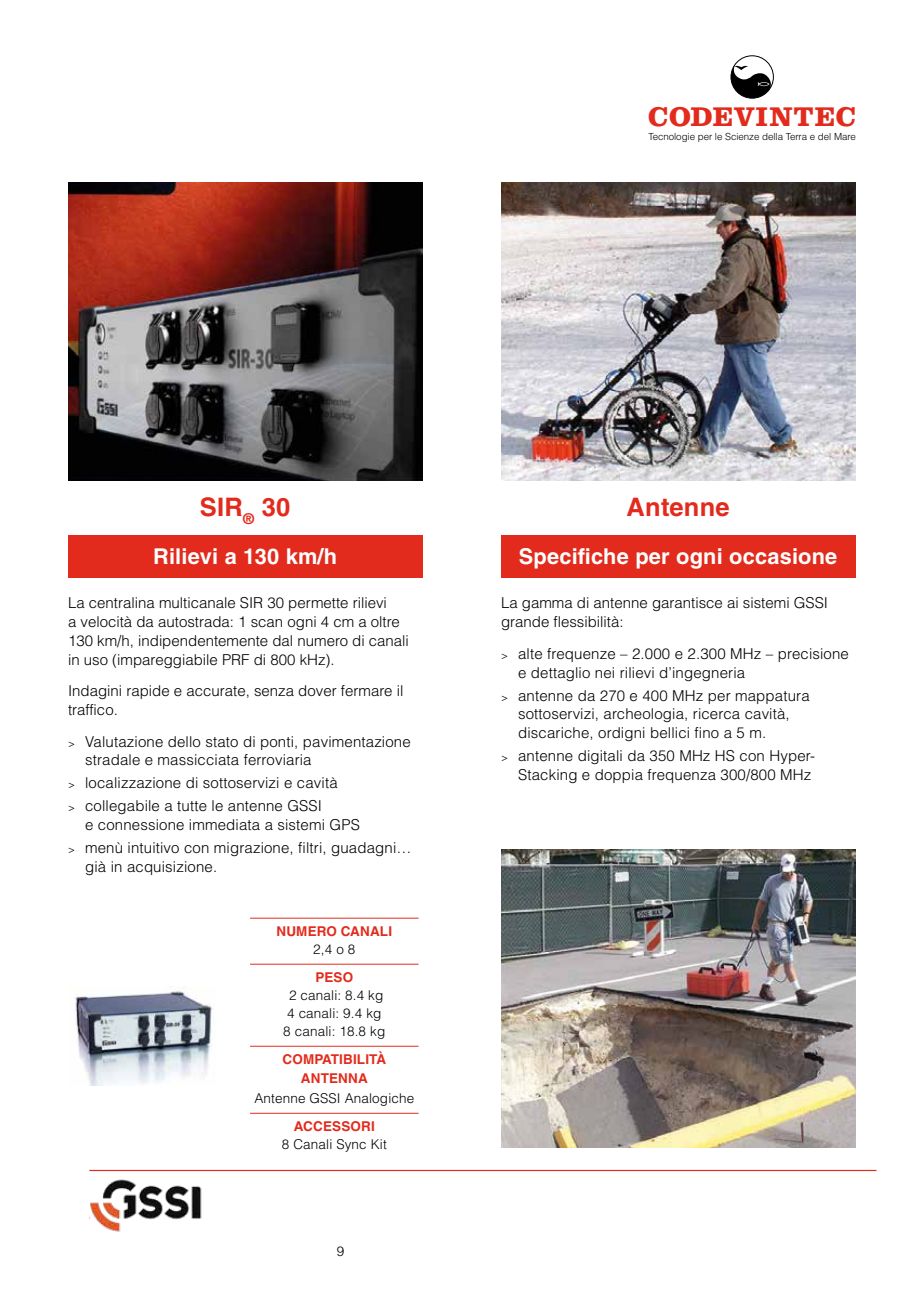
<style>
.page{position:relative;width:919px;height:1289px;background:#fff}
.page>*{position:absolute;margin:0;border:0;box-sizing:border-box;transform-origin:0 0}
.t1{font:700 28.05px "Clarendon LT Std";letter-spacing:.03em;color:#e22b1c}
.t2{font:700 25.5px "Helvetica LT Std";letter-spacing:.01em;color:#e22b1c}
.t3{font:700 21.75px "Helvetica LT Std";letter-spacing:.01em;color:#fff}
.t4{font:300 15px/18.8px "Helvetica LT Std";letter-spacing:.01em;color:#000}
.t5{font:300 13.5px/18px "Helvetica LT Std";letter-spacing:.01em;color:#000;text-align:center}
.t6{font:700 13.5px/19.5px "Helvetica LT Std";letter-spacing:.01em;color:#e22b1c;text-align:center}
.t7{font:300 9.75px "Helvetica LT Std";letter-spacing:-.005em;color:#000}
.s1{font-size:10.5px}
</style>
<div class="page">
<hr style="left:89px;top:1169px;width:787px;height:1px;background:#e22b1c">
<svg style="left:732px;top:56px;width:41px;height:42px"></svg>
<div style="left:730px;top:55px;width:43px;height:44px;border:1px solid #000;border-radius:50%"></div>
<img style="left:68px;top:986px;width:146px;height:99px">
<hr style="left:250px;top:917px;width:168px;height:1px;background:#e22b1c">
<hr style="left:250px;top:963px;width:168px;height:1px;background:#e22b1c">
<hr style="left:250px;top:1045px;width:168px;height:1px;background:#e22b1c">
<hr style="left:250px;top:1112px;width:168px;height:1px;background:#e22b1c">
<img style="left:89px;top:1179px;width:113px;height:53px">
<div style="left:68px;top:534px;width:354px;height:43px;background:#e22b1c"></div>
<img style="left:68px;top:183px;width:354px;height:297px">
<div style="left:501px;top:534px;width:354px;height:43px;background:#e22b1c"></div>
<img style="left:501px;top:183px;width:354px;height:297px">
<img style="left:501px;top:849px;width:354px;height:298px">
<h1 class="t1" style="left:648px;top:100px;width:209px">CODEVINTEC</h1>
<p class="t7" style="left:648px;top:130px;width:209px">Tecnologie per le Scienze della Terra e del Mare</p>
<h2 class="t2" style="left:200px;top:491px;width:92px">SIR<sub>®</sub> 30</h2>
<h3 class="t3" style="left:153px;top:543px;width:185px">Rilievi a 130 km/h</h3>
<p class="t4" style="left:68px;top:593px;width:342px">La centralina multicanale SIR 30 permette rilievi<br>a velocità da autostrada: 1 scan ogni 4 cm a oltre 130 km/h, indipendentemente dal numero di canali in uso (impareggiabile PRF di 800 kHz).</p>
<p class="t4" style="left:68px;top:681px;width:337px">Indagini rapide e accurate, senza dover fermare il traffico.</p>
<p class="t4" style="left:85px;top:731px;width:327px;text-indent:-17px"><span class="s1">&gt;</span> Valutazione dello stato di ponti, pavimentazione stradale e massicciata ferroviaria</p>
<p class="t4" style="left:68px;top:771px;width:271px;line-height:23px"><span class="s1">&gt;</span> localizzazione di sottoservizi e cavità <span class="s1">&gt;</span> collegabile a tutte le antenne GSSI</p>
<p class="t4" style="left:68px;top:813px;width:345px;line-height:23px;text-indent:17px">e connessione immediata a sistemi GPS<br><span class="s1">&gt;</span> menù intuitivo con migrazione, filtri, guadagni…</p>
<p class="t4" style="left:85px;top:857px;width:134px">già in acquisizione.</p>
<p class="t6" style="left:276px;top:920px;width:117px">NUMERO CANALI</p>
<p class="t5" style="left:313px;top:939px;width:44px">2,4 o 8</p>
<p class="t6" style="left:315px;top:966px;width:39px">PESO</p>
<p class="t5" style="left:283px;top:985px;width:103px">2 canali: 8.4 kg<br>4 canali: 9.4 kg<br>8 canali: 18.8 kg</p>
<p class="t6" style="left:282px;top:1048px;width:105px">COMPATIBILITÀ<br>ANTENNA</p>
<p class="t5" style="left:254px;top:1088px;width:161px">Antenne GSSI Analogiche</p>
<p class="t6" style="left:294px;top:1115px;width:82px">ACCESSORI</p>
<p class="t5" style="left:282px;top:1134px;width:106px">8 Canali Sync Kit</p>
<p class="t5" style="left:337px;top:1242px;width:9px">9</p>
<h2 class="t2" style="left:626px;top:491px;width:105px">Antenne</h2>
<h3 class="t3" style="left:519px;top:543px;width:320px">Specifiche per ogni occasione</h3>
<p class="t4" style="left:501px;top:593px;width:328px">La gamma di antenne garantisce ai sistemi GSSI grande flessibilità:</p>
<p class="t4" style="left:518px;top:644px;width:332px;text-indent:-17px"><span class="s1">&gt;</span> alte frequenze – 2.000 e 2.300 MHz – precisione e dettaglio nei rilievi d’ingegneria</p>
<p class="t4" style="left:518px;top:685px;width:293px;text-indent:-17px"><span class="s1">&gt;</span> antenne da 270 e 400 MHz per mappatura sottoservizi, archeologia, ricerca cavità, discariche, ordigni bellici fino a 5 m.</p>
<p class="t4" style="left:501px;top:746px;width:315px;text-align:right"><span class="s1">&gt;</span> antenne digitali da 350 MHz HS con Hyper-<br>Stacking e doppia frequenza 300/800 MHz</p>
</div>
